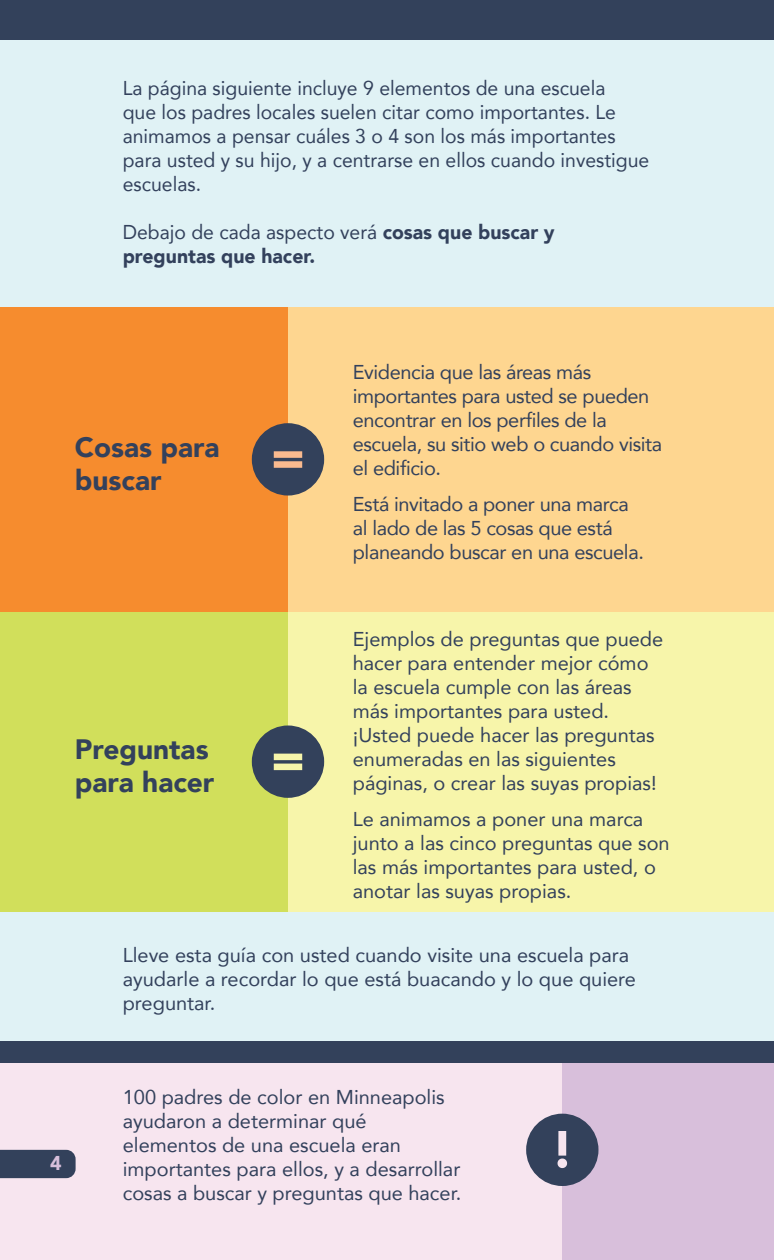
<style>
.page{position:relative;width:774px;height:1260px;background:#fff}
.page>*{position:absolute;margin:0;border:0;box-sizing:border-box;transform-origin:0 0}
.t1{font:900 52px "Avenir";color:#f7e5ef}
.t2{font:900 52px "Avenir";color:#faba8f}
.t3{font:900 52px "Avenir";color:#f7f5aa}
.t4{font:900 28px/33.6px "Avenir";color:#33415c}
.t5{font:20px/24px "Avenir";color:#33415c}
.t6{font:20px/24px "Avenir";letter-spacing:-.02em;color:#33415c}
.t7{font:900 20px/24px "Avenir";color:#33415c}
.t8{font:900 20px "Avenir";color:#d8bfdb}
.s1{font-weight:400}
</style>
<div class="page">
<div style="left:0;top:18px;width:774px;height:289px;background:#e0f2f5"></div>
<div style="left:0;top:912px;width:774px;height:151px;background:#e0f2f5"></div>
<div style="left:0;top:1063px;width:756px;height:197px;background:#f7e5ef"></div>
<div style="left:18px;top:612px;width:756px;height:300px;background:#f7f5aa"></div>
<div style="left:18px;top:307px;width:756px;height:305px;background:#fed690"></div>
<div style="left:562px;top:1063px;width:212px;height:197px;background:#d8bfdb"></div>
<div style="left:0;top:612px;width:288px;height:300px;background:#d1df5b"></div>
<div style="left:0;top:307px;width:288px;height:305px;background:#f68c2e"></div>
<div style="left:0;top:0;width:774px;height:40px;background:#33415b"></div>
<div style="left:0;top:1041px;width:774px;height:22px;background:#33415b"></div>
<div style="left:526px;top:1114px;width:72px;height:72px;background:#33415b;border-radius:50%"></div>
<div style="left:252px;top:423px;width:72px;height:73px;background:#33415b;border-radius:50%"></div>
<div style="left:252px;top:726px;width:72px;height:72px;background:#33415b;border-radius:50%"></div>
<div style="left:0;top:1150px;width:76px;height:28px;background:#33415b"></div>
<p class="t5" style="left:123px;top:76px;width:528px">La página siguiente incluye 9 elementos de una escuela<br>que los padres locales suelen citar como importantes. Le animamos a pensar cuáles 3 o 4 son los más importantes para usted y su hijo, y a centrarse en ellos cuando investigue escuelas.</p>
<p class="t7" style="left:123px;top:220px;width:433px"><span class="s1">Debajo de cada aspecto verá</span> cosas que buscar y preguntas que hacer.</p>
<h2 class="t4" style="left:75px;top:429px;width:146px">Cosas para buscar</h2>
<h2 class="t4" style="left:75px;top:732px;width:141px">Preguntas para hacer</h2>
<h1 class="t2" style="left:271px;top:413px;width:36px">=</h1>
<h1 class="t3" style="left:271px;top:715px;width:36px">=</h1>
<p class="t6" style="left:353px;top:360px;width:311px">Evidencia que las áreas más importantes para usted se pueden encontrar en los perfiles de la escuela, su sitio web o cuando visita el edificio.</p>
<p class="t6" style="left:353px;top:492px;width:293px">Está invitado a poner una marca al lado de las 5 cosas que está planeando buscar en una escuela.</p>
<p class="t5" style="left:353px;top:626px;width:312px">Ejemplos de preguntas que puede hacer para entender mejor cómo la escuela cumple con las áreas más importantes para usted. ¡Usted puede hacer las preguntas enumeradas en las siguientes páginas, o crear las suyas propias!</p>
<p class="t5" style="left:353px;top:806px;width:318px">Le animamos a poner una marca junto a las cinco preguntas que son las más importantes para usted, o anotar las suyas propias.</p>
<p class="t5" style="left:123px;top:943px;width:515px">Lleve esta guía con usted cuando visite una escuela para ayudarle a recordar lo que está buacando y lo que quiere preguntar.</p>
<p class="t8" style="left:50px;top:1146px;width:13px">4</p>
<p class="t5" style="left:123px;top:1085px;width:340px">100 padres de color en Minneapolis ayudaron a determinar qué elementos de una escuela eran importantes para ellos, y a desarrollar cosas a buscar y preguntas que hacer.</p>
<h1 class="t1" style="left:551px;top:1105px;width:25px">!</h1>
</div>
